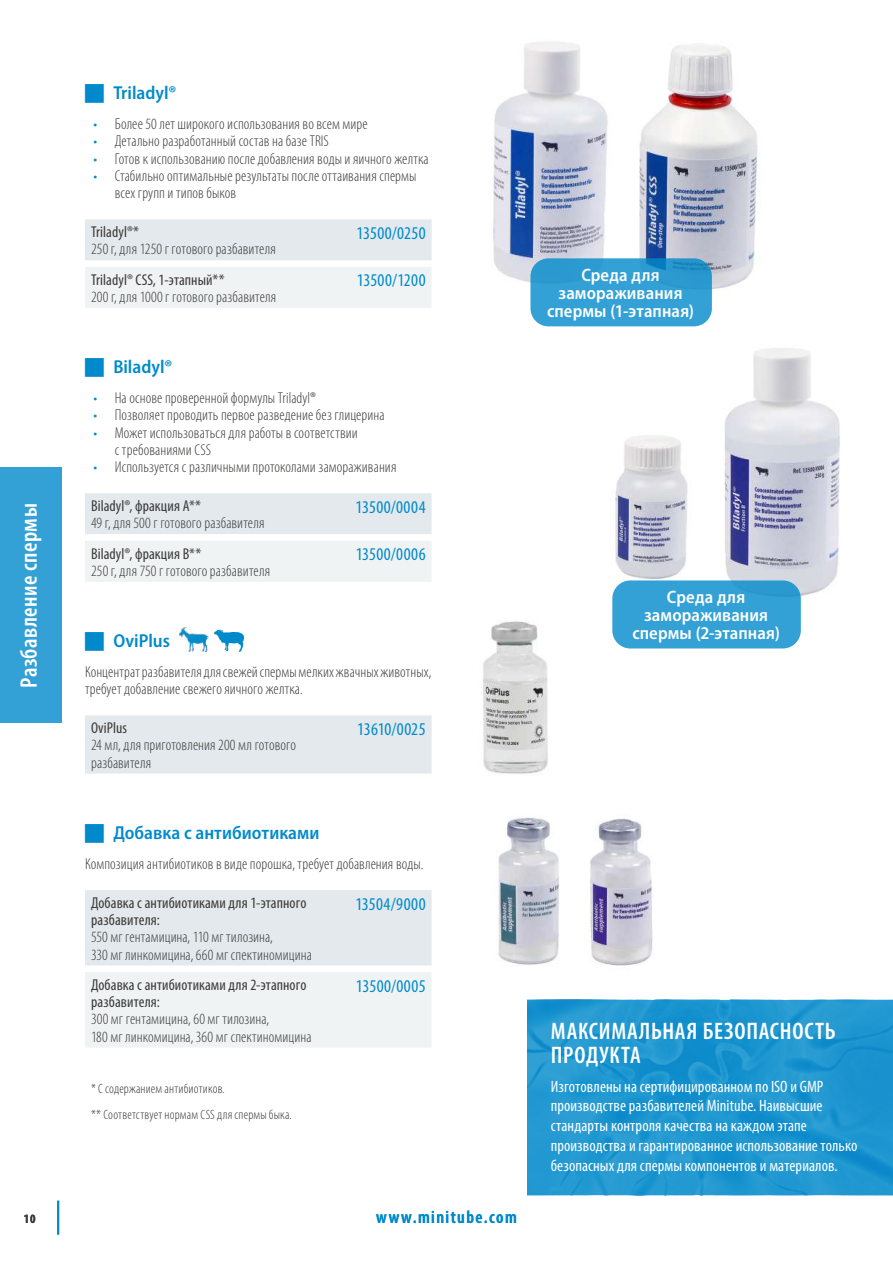
<style>
.page{position:relative;width:893px;height:1263px;background:#fff}
.page>*{position:absolute;margin:0;border:0;box-sizing:border-box;transform-origin:0 0}
.t1{font:600 condensed 24px/24px "Myriad Pro";letter-spacing:.025em;color:#fff}
.t2{font:600 semi-condensed 18.75px "Myriad Pro";color:#008acb}
.t3{font:600 semi-condensed 18px/18px "Myriad Pro";letter-spacing:.005em;color:#fff;text-align:center}
.t4{font:condensed 18px "Myriad Pro";letter-spacing:.015em;color:#008acb}
.t5{font:600 condensed 18px "Myriad Pro";letter-spacing:.08em;color:#008acb}
.t6{font:condensed 16.5px/19.8px "Myriad Pro";letter-spacing:.005em;color:#fff}
.t7{font:300 condensed 15.75px/17.2px "Myriad Pro";letter-spacing:.005em;color:#3b3b3a}
.t8{font:condensed 15.75px/17.2px "Myriad Pro";letter-spacing:.005em;color:#3b3b3a}
.t9{font:300 condensed 13.5px/26.2px "Myriad Pro";letter-spacing:.015em;color:#3b3b3a}
.t10{font:700 condensed 12.75px "Myriad Pro";color:#3b3b3a}
.s1{color:#008acb}
</style>
<div class="page">
<hr style="left:57px;top:1200px;width:2px;height:35px;background:#008acb">
<div style="left:0;top:468px;width:62px;height:255px;background:#33a1d5"></div>
<img style="left:614px;top:435px;width:74px;height:145px">
<img style="left:724px;top:348px;width:116px;height:248px">
<img style="left:639px;top:44px;width:120px;height:247px">
<img style="left:493px;top:42px;width:115px;height:240px">
<img style="left:498px;top:817px;width:61px;height:148px">
<img style="left:590px;top:818px;width:63px;height:148px">
<div style="left:85px;top:219px;width:347px;height:41px;background:#e3e9ec"></div>
<svg style="left:85px;top:267px;width:347px;height:780px"></svg>
<svg style="left:214px;top:629px;width:30px;height:23px"></svg>
<img style="left:180px;top:628px;width:29px;height:23px">
<div style="left:530px;top:258px;width:182px;height:68px;background:#33a1d5;border-radius:18px"></div>
<div style="left:612px;top:580px;width:189px;height:68px;background:#33a1d5;border-radius:18px"></div>
<svg style="left:527px;top:1000px;width:366px;height:194px;fill:#1f97d0"></svg>
<img style="left:483px;top:621px;width:65px;height:153px">
<svg style="left:85px;top:358px;width:19px;height:19px"></svg>
<svg style="left:85px;top:632px;width:19px;height:19px"></svg>
<svg style="left:85px;top:824px;width:19px;height:18px"></svg>
<p class="t2" style="left:113px;top:81px;width:65px">Triladyl®</p>
<p class="t7" style="left:94px;top:115px;width:276px"><span class="s1">•</span> Более 50 лет широкого использования во всем мире</p>
<p class="t7" style="left:94px;top:132px;width:237px"><span class="s1">•</span> Детально разработанный состав на базе TRIS</p>
<p class="t7" style="left:94px;top:150px;width:337px"><span class="s1">•</span> Готов к использованию после добавления воды и яичного желтка</p>
<p class="t7" style="left:115px;top:167px;width:303px;text-indent:-21px"><span class="s1">•</span> Стабильно оптимальные результаты после оттаивания спермы всех групп и типов быков</p>
<p class="t8" style="left:91px;top:223px;width:49px">Triladyl®*</p>
<p class="t7" style="left:91px;top:241px;width:186px">250 г, для 1250 г готового разбавителя</p>
<p class="t4" style="left:357px;top:222px;width:70px">13500/0250</p>
<h1 class="t1" style="left:16px;top:688px;width:186px;rotate:-90deg">Разбавление спермы</h1>
<p class="t8" style="left:91px;top:271px;width:135px">Triladyl® CSS, 1-этапный**</p>
<p class="t7" style="left:91px;top:288px;width:187px">200 г, для 1000 г готового разбавителя</p>
<p class="t4" style="left:357px;top:269px;width:70px">13500/1200</p>
<p class="t2" style="left:113px;top:355px;width:61px">Biladyl®</p>
<p class="t7" style="left:94px;top:389px;width:224px"><span class="s1">•</span> На основе проверенной формулы Triladyl®</p>
<p class="t7" style="left:94px;top:406px;width:292px"><span class="s1">•</span> Позволяет проводить первое разведение без глицерина</p>
<p class="t7" style="left:115px;top:424px;width:244px;text-indent:-21px"><span class="s1">•</span> Может использоваться для работы в соответствии с требованиями CSS</p>
<p class="t7" style="left:94px;top:458px;width:304px"><span class="s1">•</span> Используется с различными протоколами замораживания</p>
<p class="t8" style="left:91px;top:497px;width:111px">Biladyl®, фракция A**</p>
<p class="t7" style="left:91px;top:514px;width:175px">49 г, для 500 г готового разбавителя</p>
<p class="t4" style="left:356px;top:496px;width:71px">13500/0004</p>
<p class="t8" style="left:91px;top:544px;width:112px">Biladyl®, фракция B**</p>
<p class="t7" style="left:91px;top:562px;width:181px">250 г, для 750 г готового разбавителя</p>
<p class="t4" style="left:356px;top:543px;width:71px">13500/0006</p>
<p class="t2" style="left:113px;top:629px;width:58px">OviPlus</p>
<p class="t7" style="left:85px;top:663px;width:348px">Концентрат разбавителя для свежей спермы мелких жвачных животных, требует добавление свежего яичного желтка.</p>
<p class="t8" style="left:91px;top:719px;width:38px">OviPlus</p>
<p class="t7" style="left:91px;top:736px;width:207px">24 мл, для приготовления 200 мл готового разбавителя</p>
<p class="t4" style="left:357px;top:718px;width:70px">13610/0025</p>
<p class="t2" style="left:113px;top:821px;width:208px">Добавка с антибиотиками</p>
<p class="t7" style="left:85px;top:855px;width:340px">Композиция антибиотиков в виде порошка, требует добавления воды.</p>
<p class="t8" style="left:91px;top:894px;width:217px">Добавка с антибиотиками для 1-этапного разбавителя:</p>
<p class="t7" style="left:91px;top:928px;width:222px">550 мг гентамицина, 110 мг тилозина,<br>330 мг линкомицина, 660 мг спектиномицина</p>
<p class="t4" style="left:355px;top:893px;width:72px">13504/9000</p>
<p class="t8" style="left:91px;top:976px;width:217px">Добавка с антибиотиками для 2-этапного разбавителя:</p>
<p class="t7" style="left:91px;top:1010px;width:222px">300 мг гентамицина, 60 мг тилозина,<br>180 мг линкомицина, 360 мг спектиномицина</p>
<p class="t9" style="left:91px;top:1075px;width:202px">* С содержанием антибиотиков.<br>** Соответствует нормам CSS для спермы быка.</p>
<p class="t4" style="left:356px;top:975px;width:71px">13500/0005</p>
<p class="t10" style="left:24px;top:1211px;width:13px">10</p>
<p class="t5" style="left:376px;top:1206px;width:142px">www.minitube.com</p>
<p class="t3" style="left:547px;top:266px;width:148px">Среда для замораживания спермы (1-этапная)</p>
<p class="t3" style="left:632px;top:588px;width:149px">Среда для замораживания спермы (2-этапная)</p>
<h1 class="t1" style="left:551px;top:1018px;width:286px">МАКСИМАЛЬНАЯ БЕЗОПАСНОСТЬ<br>ПРОДУКТА</h1>
<p class="t6" style="left:551px;top:1076px;width:308px">Изготовлены на сертифицированном по ISO и GMP производстве разбавителей Minitube. Наивысшие стандарты контроля качества на каждом этапе производства и гарантированное использование только безопасных для спермы компонентов и материалов.</p>
</div>
